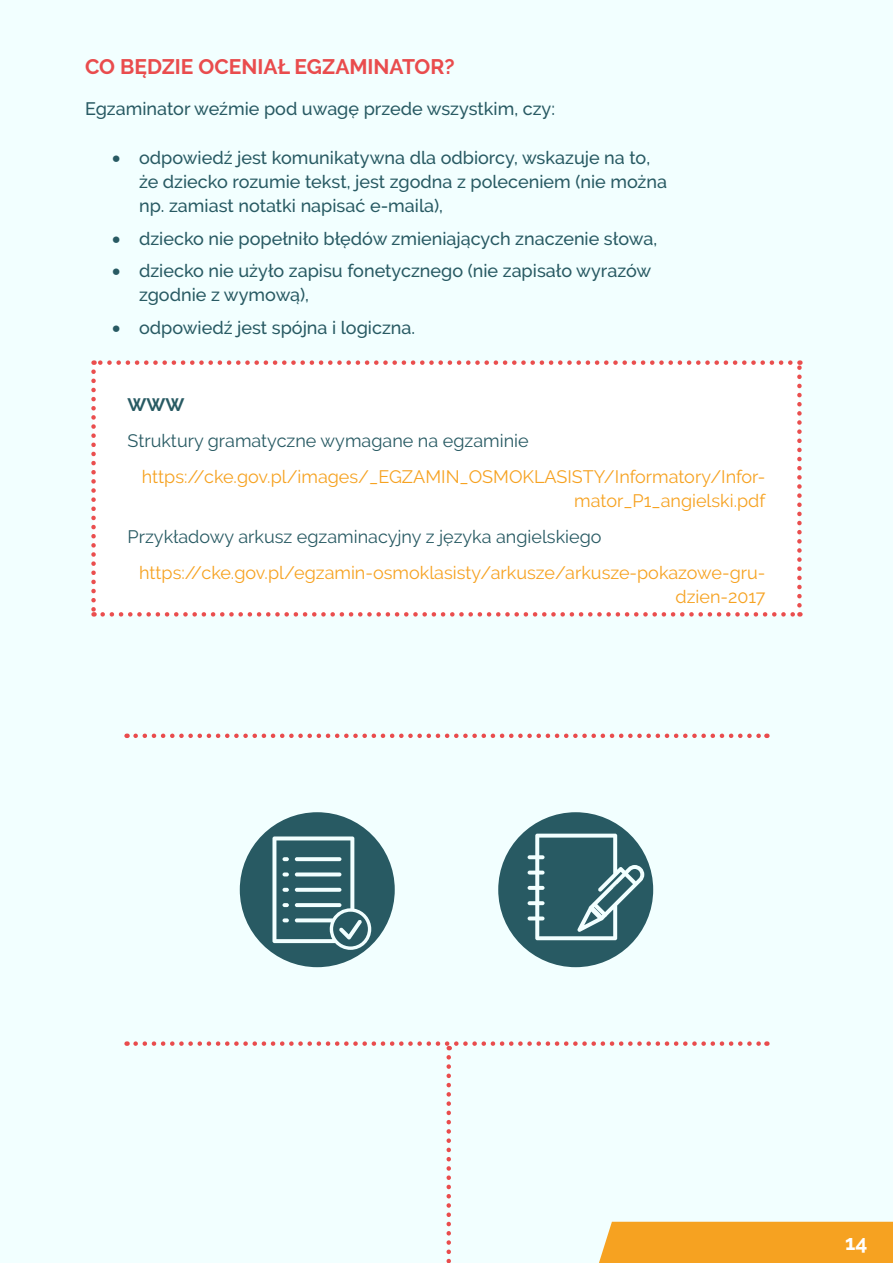
<style>
.page{position:relative;width:893px;height:1263px;background:#f2ffff}
.page>*{position:absolute;margin:0;border:0;box-sizing:border-box;transform-origin:0 0}
.t1{font:700 21px "Raleway";color:#e94c4d}
.t2{font:700 21px "Raleway";color:#fff}
.t3{font:500 18px/24px "Raleway";color:#285a63}
.t4{font:18px/24px "Raleway";color:#f6a221;text-align:right}
.t5{font:18px "Raleway";color:#285a63}
.t6{font:700 18px "Raleway";color:#285a63}
</style>
<div class="page">
<div style="left:599px;top:1222px;width:294px;height:41px;background:#f6a221"></div>
<div style="left:94px;top:363px;width:705px;height:251px;background:#fff"></div>
<svg style="left:91px;top:372px;width:5px;height:245px"></svg>
<svg style="left:103px;top:612px;width:697px;height:5px"></svg>
<svg style="left:797px;top:360px;width:5px;height:245px"></svg>
<svg style="left:94px;top:360px;width:696px;height:5px"></svg>
<svg style="left:136px;top:733px;width:631px;height:5px"></svg>
<svg style="left:136px;top:1041px;width:631px;height:9px"></svg>
<svg style="left:446px;top:1057px;width:5px;height:206px"></svg>
<svg style="left:498px;top:812px;width:155px;height:155px"></svg>
<svg style="left:240px;top:812px;width:155px;height:155px"></svg>
<p class="t1" style="left:85px;top:54px;width:371px">CO BĘDZIE OCENIAŁ EGZAMINATOR?</p>
<p class="t3" style="left:85px;top:96px;width:471px">Egzaminator weźmie pod uwagę przede wszystkim, czy:</p>
<p class="t3" style="left:139px;top:146px;width:530px;text-indent:-27px">• odpowiedź jest komunikatywna dla odbiorcy, wskazuje na to, że dziecko rozumie tekst, jest zgodna z poleceniem (nie można np. zamiast notatki napisać e-maila),</p>
<p class="t3" style="left:112px;top:226px;width:547px">• dziecko nie popełniło błędów zmieniających znaczenie słowa,</p>
<p class="t3" style="left:139px;top:259px;width:514px;text-indent:-27px">• dziecko nie użyło zapisu fonetycznego (nie zapisało wyrazów zgodnie z wymową),</p>
<p class="t3" style="left:112px;top:315px;width:305px">• odpowiedź jest spójna i logiczna.</p>
<p class="t6" style="left:128px;top:394px;width:58px">WWW</p>
<p class="t5" style="left:128px;top:430px;width:403px">Struktury gramatyczne wymagane na egzaminie</p>
<p class="t4" style="left:142px;top:464px;width:625px">https://cke.gov.pl/images/_EGZAMIN_OSMOKLASISTY/Informatory/Infor&shy;mator_P1_angielski.pdf</p>
<p class="t5" style="left:128px;top:526px;width:475px">Przykładowy arkusz egzaminacyjny z języka angielskiego</p>
<p class="t4" style="left:139px;top:560px;width:628px">https://cke.gov.pl/egzamin-osmoklasisty/arkusze/arkusze-pokazowe-gru&shy;dzien-2017</p>
<p class="t2" style="left:845px;top:1230px;width:24px">14</p>
</div>
